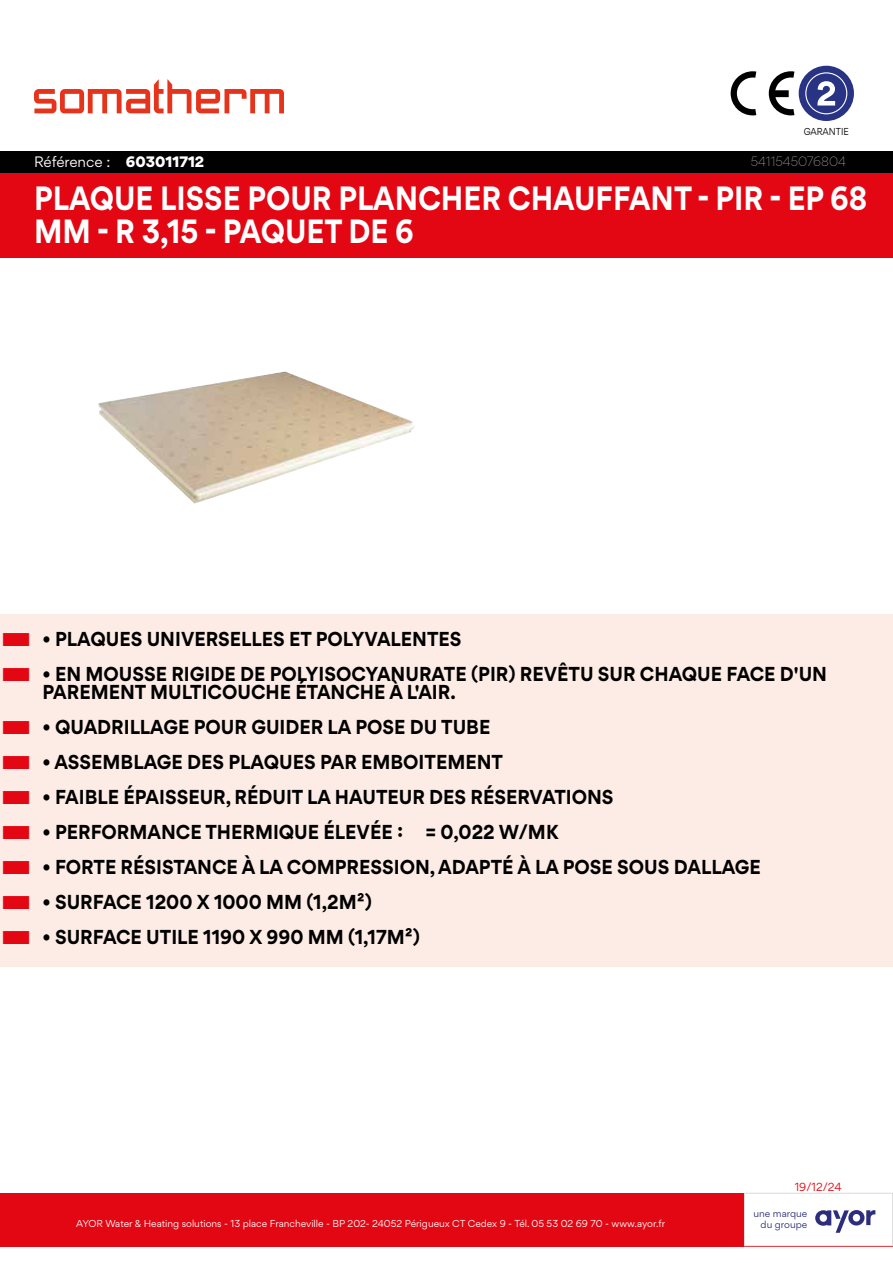
<style>
.page{position:relative;width:893px;height:1263px;background:#fff}
.page>*{position:absolute;margin:0;border:0;box-sizing:border-box;transform-origin:0 0}
.t1{font:700 30px/33px "Gordita";color:#fff;scale:.9 1}
.t2{font:700 18px/18px "Gordita";color:#000;scale:.95 1}
.t3{font:13.5px "Gordita";letter-spacing:-.005em;color:#fff}
.t4{font:300 12px "Gordita";color:#9d9d9c}
.t5{font:10.5px "Gordita";color:#e30613}
.t6{font:9px "Gordita";color:#fff}
.t7{font:9px/10.5px "Gordita";color:#2d2d7e;text-align:right}
.t8{font:9px "Gordita";color:#000;scale:.9 1}
.s1{font-weight:900}
</style>
<div class="page">
<div style="left:0;top:1193px;width:893px;height:53px;background:#e30613"></div>
<div style="left:744px;top:1193px;width:149px;height:53px;background:#fff"></div>
<div style="left:744px;top:1193px;width:149px;height:53px;border:1px solid #dadada"></div>
<div style="left:0;top:172px;width:893px;height:85px;background:#e30613"></div>
<svg style="left:731px;top:71px;width:25px;height:44px"></svg>
<svg style="left:769px;top:71px;width:25px;height:44px"></svg>
<div style="left:799px;top:66px;width:55px;height:55px;background:#293384;border-radius:50%"></div>
<svg style="left:805px;top:72px;width:42px;height:42px"></svg>
<div style="left:0;top:615px;width:893px;height:53px;background:#fdece5"></div>
<div style="left:0;top:650px;width:893px;height:71px;background:#fdece5"></div>
<div style="left:0;top:703px;width:893px;height:53px;background:#fdece5"></div>
<div style="left:0;top:738px;width:893px;height:53px;background:#fdece5"></div>
<div style="left:0;top:773px;width:893px;height:53px;background:#fdece5"></div>
<div style="left:0;top:808px;width:893px;height:53px;background:#fdece5"></div>
<div style="left:0;top:843px;width:893px;height:53px;background:#fdece5"></div>
<div style="left:0;top:878px;width:893px;height:53px;background:#fdece5"></div>
<div style="left:0;top:913px;width:893px;height:53px;background:#fdece5"></div>
<svg style="left:815px;top:1210px;width:60px;height:23px"></svg>
<svg style="left:34px;top:79px;width:250px;height:34px"></svg>
<div style="left:0;top:151px;width:893px;height:21px;background:#000"></div>
<img style="left:98px;top:371px;width:317px;height:133px">
<p class="t3" style="left:34px;top:152px;width:172px">Référence : <span class="s1">603011712</span></p>
<p class="t8" style="left:804px;top:125px;width:52px">GARANTIE</p>
<p class="t4" style="left:751px;top:153px;width:97px">5411545076804</p>
<h1 class="t1" style="left:34px;top:182px;width:927px">PLAQUE LISSE POUR PLANCHER CHAUFFANT - PIR - EP 68<br>MM - R 3,15 - PAQUET DE 6</h1>
<p class="t2" style="left:43px;top:630px;width:443px">• PLAQUES UNIVERSELLES ET POLYVALENTES</p>
<p class="t2" style="left:43px;top:665px;width:827px">• EN MOUSSE RIGIDE DE POLYISOCYANURATE (PIR) REVÊTU SUR CHAQUE FACE D'UN<br>PAREMENT MULTICOUCHE ÉTANCHE À L'AIR.</p>
<p class="t2" style="left:43px;top:718px;width:473px">• QUADRILLAGE POUR GUIDER LA POSE DU TUBE</p>
<p class="t2" style="left:43px;top:753px;width:486px">• ASSEMBLAGE DES PLAQUES PAR EMBOITEMENT</p>
<p class="t2" style="left:43px;top:788px;width:603px">• FAIBLE ÉPAISSEUR, RÉDUIT LA HAUTEUR DES RÉSERVATIONS</p>
<p class="t2" style="left:43px;top:823px;width:545px">• PERFORMANCE THERMIQUE ÉLEVÉE : Λ = 0,022 W/MK</p>
<p class="t2" style="left:43px;top:858px;width:758px">• FORTE RÉSISTANCE À LA COMPRESSION, ADAPTÉ À LA POSE SOUS DALLAGE</p>
<p class="t2" style="left:43px;top:893px;width:348px">• SURFACE 1200 X 1000 MM (1,2M²)</p>
<p class="t2" style="left:43px;top:928px;width:399px">• SURFACE UTILE 1190 X 990 MM (1,17M²)</p>
<p class="t6" style="left:76px;top:1216px;width:590px">AYOR Water &amp; Heating solutions - 13 place Francheville - BP 202- 24052 Périgueux CT Cedex 9 - Tél. 05 53 02 69 70 - www.ayor.fr</p>
<p class="t5" style="left:795px;top:1179px;width:48px">19/12/24</p>
<p class="t7" style="left:754px;top:1208px;width:55px">une marque du groupe</p>
</div>
